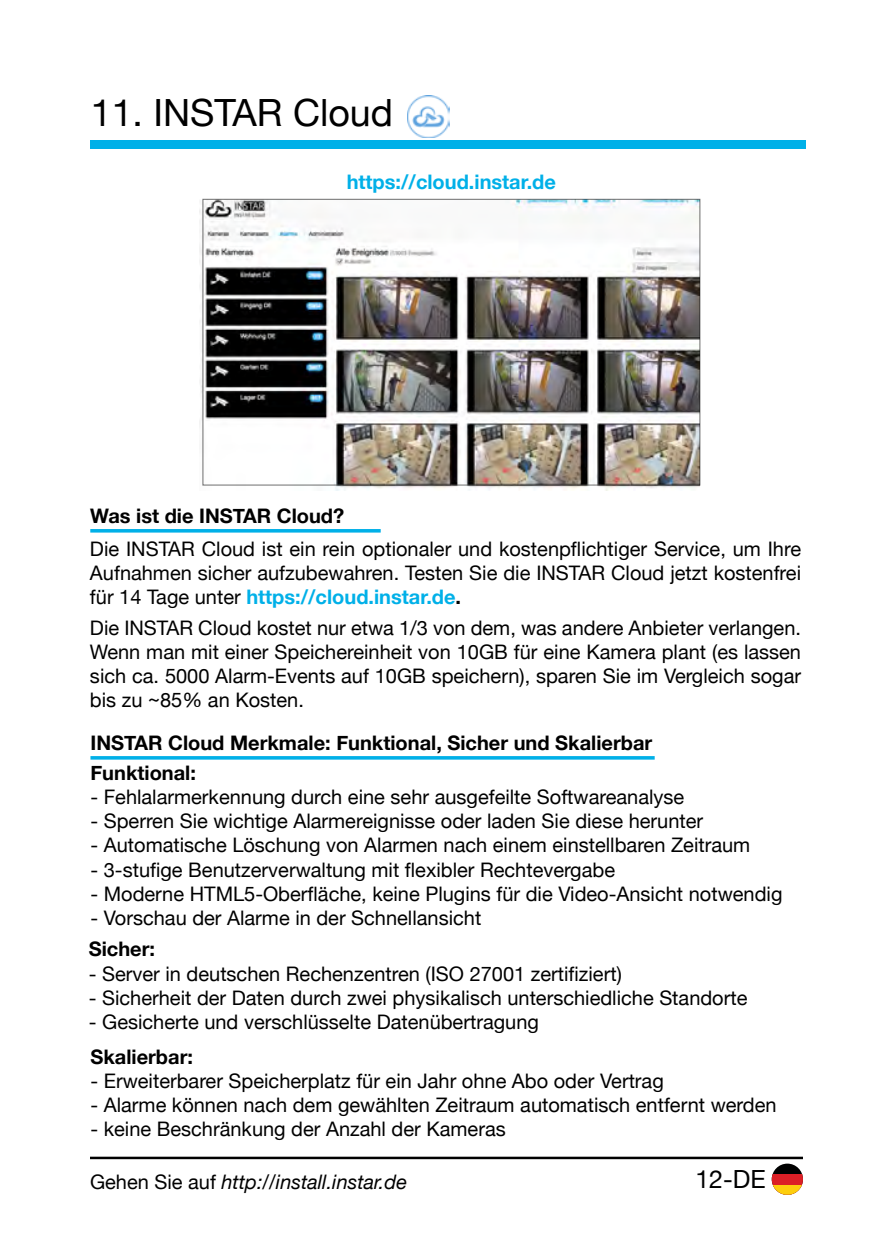
<style>
.page{position:relative;width:893px;height:1248px;background:#fff}
.page>*{position:absolute;margin:0;border:0;box-sizing:border-box;transform-origin:0 0}
.t1{font:37.5px "Helvetica Neue";color:#000}
.t2{font:25px "Helvetica Neue";color:#000101}
.t3{font:20px/24px "Helvetica Neue";color:#010101;text-align:justify}
.t4{font:700 20px "Helvetica Neue";color:#010101}
.t5{font:italic 20px "Helvetica Neue";color:#000101}
.t6{font:700 20px "Helvetica Neue";color:#00b0e8}
.s1{font-weight:700;color:#00b0e8}
.s2{font-weight:700;color:#000101}
.s3{font-style:normal}
</style>
<div class="page">
<hr style="left:90px;top:1156px;width:713px;height:2px;background:#000">
<svg style="left:773px;top:1163px;width:29px;height:10px"></svg>
<div style="left:772px;top:1173px;width:31px;height:21px;background:#dc1f26"></div>
<svg style="left:772px;top:1184px;width:31px;height:10px"></svg>
<img style="left:199px;top:201px;width:500px;height:290px">
<div style="left:90px;top:140px;width:715px;height:9px;background:#00b0e8"></div>
<img style="left:407px;top:95px;width:43px;height:42px">
<hr style="left:90px;top:529px;width:291px;height:3px;background:#00b0e8">
<hr style="left:90px;top:756px;width:565px;height:3px;background:#00b0e8">
<h1 class="t1" style="left:91px;top:85px;width:304px">11. INSTAR Cloud</h1>
<p class="t6" style="left:347px;top:166px;width:211px">https://cloud.instar.de</p>
<p class="t4" style="left:90px;top:500px;width:256px">Was ist die INSTAR Cloud?</p>
<p class="t3" style="left:90px;top:537px;width:713px">Die INSTAR Cloud ist ein rein optionaler und kostenpflichtiger Service, um Ihre Aufnahmen sicher aufzubewahren. Testen Sie die INSTAR Cloud jetzt kostenfrei für 14 Tage unter <span class="s1">https://cloud.instar.de</span><span class="s2">.</span></p>
<p class="t3" style="left:90px;top:617px;width:713px">Die INSTAR Cloud kostet nur etwa 1/3 von dem, was andere Anbieter verlangen.<br>Wenn man mit einer Speichereinheit von 10GB für eine Kamera plant (es lassen sich ca. 5000 Alarm-Events auf 10GB speichern), sparen Sie im Vergleich sogar bis zu ~85% an Kosten.</p>
<p class="t4" style="left:90px;top:727px;width:563px">INSTAR Cloud Merkmale: Funktional, Sicher und Skalierbar</p>
<p class="t4" style="left:90px;top:757px;width:107px">Funktional:</p>
<p class="t3" style="left:90px;top:786px;width:595px">- Fehlalarmerkennung durch eine sehr ausgefeilte Softwareanalyse</p>
<p class="t3" style="left:90px;top:810px;width:614px">- Sperren Sie wichtige Alarmereignisse oder laden Sie diese herunter</p>
<p class="t3" style="left:90px;top:834px;width:661px">- Automatische Löschung von Alarmen nach einem einstellbaren Zeitraum</p>
<p class="t3" style="left:90px;top:858px;width:526px">- 3-stufige Benutzerverwaltung mit flexibler Rechtevergabe</p>
<p class="t3" style="left:90px;top:882px;width:693px">- Moderne HTML5-Oberfläche, keine Plugins für die Video-Ansicht notwendig</p>
<p class="t3" style="left:90px;top:906px;width:392px">- Vorschau der Alarme in der Schnellansicht</p>
<p class="t4" style="left:89px;top:933px;width:68px">Sicher:</p>
<p class="t3" style="left:89px;top:962px;width:534px">- Server in deutschen Rechenzentren (ISO 27001 zertifiziert)</p>
<p class="t3" style="left:89px;top:986px;width:660px">- Sicherheit der Daten durch zwei physikalisch unterschiedliche Standorte</p>
<p class="t3" style="left:89px;top:1010px;width:452px">- Gesicherte und verschlüsselte Datenübertragung</p>
<p class="t4" style="left:90px;top:1041px;width:104px">Skalierbar:</p>
<p class="t3" style="left:90px;top:1070px;width:575px">- Erweiterbarer Speicherplatz für ein Jahr ohne Abo oder Vertrag</p>
<p class="t3" style="left:90px;top:1094px;width:688px">- Alarme können nach dem gewählten Zeitraum automatisch entfernt werden</p>
<p class="t3" style="left:90px;top:1118px;width:417px">- keine Beschränkung der Anzahl der Kameras</p>
<p class="t5" style="left:90px;top:1167px;width:319px"><span class="s3">Gehen Sie auf</span> http://install.instar.de</p>
<p class="t2" style="left:695px;top:1161px;width:72px">12-DE</p>
</div>
